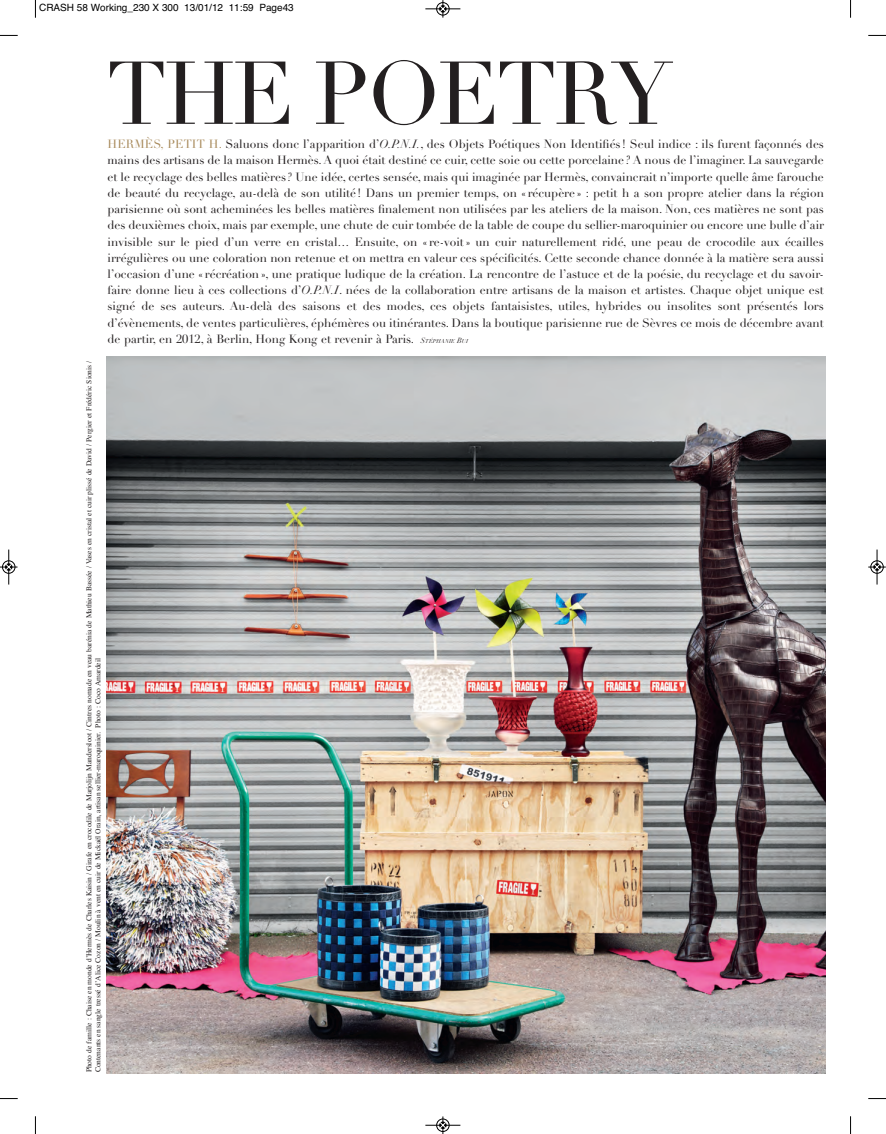
<style>
.page{position:relative;width:886px;height:1134px;background:#fff}
.page>*{position:absolute;margin:0;border:0;box-sizing:border-box;transform-origin:0 0}
.t1{font:87.5px "Didot LT Std";letter-spacing:-.03em;color:#231f20}
.t2{font:11.88px/16.2px "Didot LT Std";color:#231f20;text-align:justify}
.t3{font:10px "Helvetica";color:#000}
.t4{font:7.5px/8.8px "Times";color:#231f20}
.s1{color:#a88a5b}
.s2{font-style:italic}
.s3{font-style:italic;font-size:7.5px}
.s4{font-style:italic;font-size:5.62px}
</style>
<div class="page">
<img style="left:106px;top:357px;width:720px;height:717px">
<svg style="left:35px;top:0;width:1px;height:18px"></svg>
<svg style="left:0;top:35px;width:18px;height:1px"></svg>
<svg style="left:850px;top:0;width:1px;height:18px"></svg>
<svg style="left:868px;top:35px;width:18px;height:1px"></svg>
<svg style="left:35px;top:1116px;width:1px;height:18px"></svg>
<svg style="left:0;top:1098px;width:18px;height:1px"></svg>
<svg style="left:850px;top:1116px;width:1px;height:18px"></svg>
<svg style="left:868px;top:1098px;width:18px;height:1px"></svg>
<div style="left:436px;top:2px;width:13px;height:14px;border:1px solid #fff;border-radius:50%"></div>
<hr style="left:425px;top:9px;width:35px;height:1px;background:#000">
<div style="left:436px;top:2px;width:13px;height:13px;border:1px solid #000;border-radius:50%"></div>
<svg style="left:440px;top:0;width:6px;height:18px"></svg>
<div style="left:436px;top:1118px;width:13px;height:14px;border:1px solid #fff;border-radius:50%"></div>
<hr style="left:425px;top:1125px;width:35px;height:1px;background:#000">
<div style="left:436px;top:1119px;width:13px;height:13px;border:1px solid #000;border-radius:50%"></div>
<svg style="left:440px;top:1116px;width:6px;height:18px"></svg>
<div style="left:2px;top:560px;width:13px;height:14px;border:1px solid #fff;border-radius:50%"></div>
<hr style="left:9px;top:549px;width:1px;height:35px;background:#000">
<div style="left:2px;top:561px;width:13px;height:12px;border:1px solid #000;border-radius:50%"></div>
<svg style="left:0;top:564px;width:18px;height:6px"></svg>
<div style="left:870px;top:560px;width:14px;height:14px;border:1px solid #fff;border-radius:50%"></div>
<hr style="left:877px;top:549px;width:1px;height:35px;background:#000">
<div style="left:870px;top:561px;width:13px;height:12px;border:1px solid #000;border-radius:50%"></div>
<svg style="left:868px;top:564px;width:18px;height:6px"></svg>
<p class="t3" style="left:39px;top:2px;width:256px">CRASH 58 Working_230 X 300 13/01/12 11:59 Page43</p>
<h1 class="t1" style="left:107px;top:62px;width:567px">the poetry</h1>
<p class="t2" style="left:108px;top:137px;width:718px"><span class="s1">hermès, petit h.</span> saluons donc l’apparition d’<span class="s2">O.P.N.I.</span>, des objets poétiques non identifiés! seul indice : ils furent façonnés des mains des artisans de la maison hermès. a quoi était destiné ce cuir, cette soie ou cette porcelaine? a nous de l’imaginer. la sauvegarde et le recyclage des belles matières? une idée, certes sensée, mais qui imaginée par hermès, convaincrait n’importe quelle âme farouche de beauté du recyclage, au-delà de son utilité! dans un premier temps, on «récupère» : petit h a son propre atelier dans la région parisienne où sont acheminées les belles matières finalement non utilisées par les ateliers de la maison. non, ces matières ne sont pas des deuxièmes choix, mais par exemple, une chute de cuir tombée de la table de coupe du sellier-maroquinier ou encore une bulle d’air invisible sur le pied d’un verre en cristal… ensuite, on «re-voit» un cuir naturellement ridé, une peau de crocodile aux écailles irrégulières ou une coloration non retenue et on mettra en valeur ces spécificités. cette seconde chance donnée à la matière sera aussi l’occasion d’une «récréation», une pratique ludique de la création. la rencontre de l’astuce et de la poésie, du recyclage et du savoir&shy;faire donne lieu à ces collections d’<span class="s2">O.P.N.I</span>. nées de la collaboration entre artisans de la maison et artistes. chaque objet unique est signé de ses auteurs. au-delà des saisons et des modes, ces objets fantaisistes, utiles, hybrides ou insolites sont présentés lors d’évènements, de ventes particulières, éphémères ou itinérantes. dans la boutique parisienne rue de sèvres ce mois de décembre avant de partir, en 2012, à berlin, hong kong et revenir à paris. <span class="s3">S</span><span class="s4">TÉPHANIE</span> <span class="s3">B</span><span class="s4">UI</span></p>
<p class="t4" style="left:85px;top:1072px;width:713px;rotate:-90deg">Photo de famille : Chaise en monde d’Hermès de Charles Kaisin / Girafe en crocodile de Marjolijn Mandersloot / Cintres nomade en veau barénia de Mathieu Bassée / Vases en cristal et cuir plissé de David / Pergier et Frédéric Sionis /<br>Contenants en sangle tressé d’Alice Cozon / Moulin à vent en cuir de Mickaël Orain, artisan sellier-maroquinier. Photo : Coco Amardeil</p>
</div>
